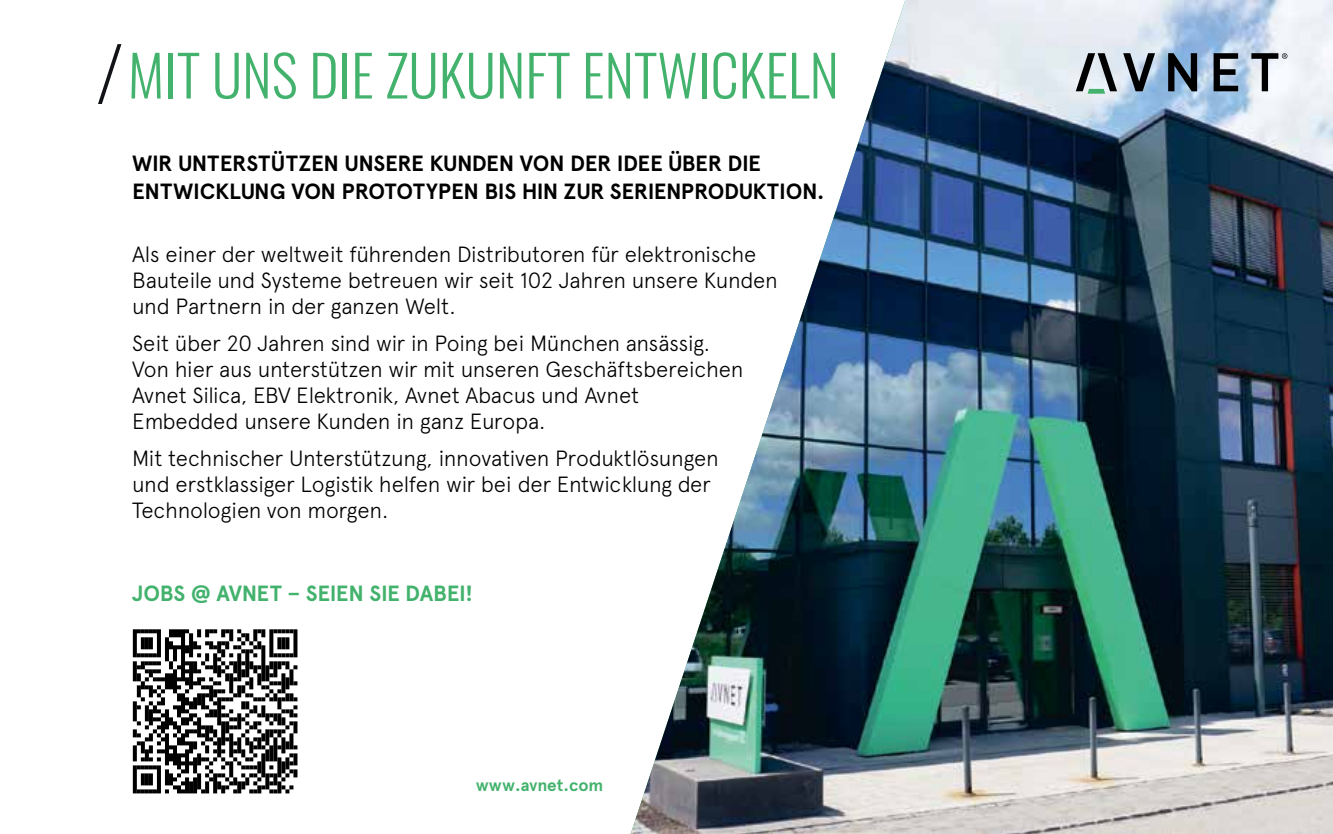
<style>
.page{position:relative;width:1333px;height:834px;background:#fff}
.page>*{position:absolute;margin:0;border:0;box-sizing:border-box;transform-origin:0 0}
.t1{font:300 56.4px "Oswald";color:#42b26d}
.t2{font:300 22px/26px "Apercu Avnet";letter-spacing:-.015em;color:#000}
.t3{font:700 22px/28px "Apercu Avnet";letter-spacing:-.015em;color:#000}
.t4{font:700 22px "Apercu Avnet";letter-spacing:-.015em;color:#42b26d}
.t5{font:700 17px "Apercu Avnet";color:#42b26d}
</style>
<div class="page">
<svg style="left:133px;top:629px;width:164px;height:164px"></svg>
<img style="left:631px;top:0;width:701px;height:833px">
<svg style="left:1075px;top:53px;width:212px;height:41px;background:#8a98a5"></svg>
<svg style="left:98px;top:44px;width:23px;height:60px"></svg>
<h1 class="t1" style="left:128px;top:25px;width:712px">MIT UNS DIE ZUKUNFT ENTWICKELN</h1>
<p class="t3" style="left:132px;top:147px;width:693px">WIR UNTERSTÜTZEN UNSERE KUNDEN VON DER IDEE ÜBER DIE<br>ENTWICKLUNG VON PROTOTYPEN BIS HIN ZUR SERIENPRODUKTION.</p>
<p class="t2" style="left:132px;top:243px;width:647px">Als einer der weltweit führenden Distributoren für elektronische<br>Bauteile und Systeme betreuen wir seit 102 Jahren unsere Kunden und Partnern in der ganzen Welt.</p>
<p class="t2" style="left:132px;top:332px;width:613px">Seit über 20 Jahren sind wir in Poing bei München ansässig.<br>Von hier aus unterstützen wir mit unseren Geschäftsbereichen Avnet Silica, EBV Elektronik, Avnet Abacus und Avnet Embedded unsere Kunden in ganz Europa.</p>
<p class="t2" style="left:132px;top:447px;width:588px">Mit technischer Unterstützung, innovativen Produktlösungen und erstklassiger Logistik helfen wir bei der Entwicklung der<br>Technologien von morgen.</p>
<p class="t4" style="left:132px;top:576px;width:342px">JOBS @ AVNET – SEIEN SIE DABEI!</p>
<p class="t5" style="left:476px;top:772px;width:129px">www.avnet.com</p>
</div>
